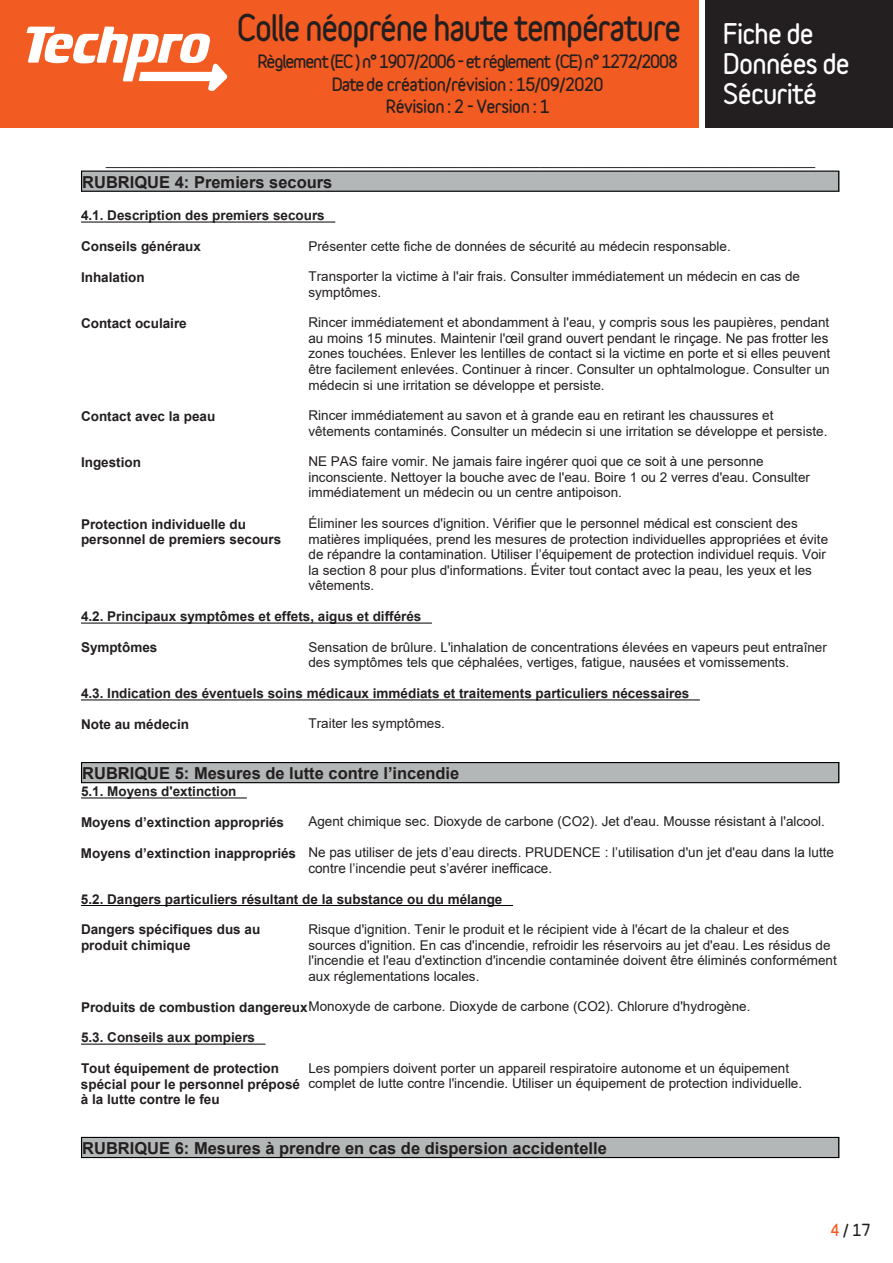
<style>
.page{position:relative;width:893px;height:1263px;background:#fff}
.page>*{position:absolute;margin:0;border:0;box-sizing:border-box;transform-origin:0 0}
.t1{font:900 33px "Variable";letter-spacing:-.04em;color:#231f20;scale:.93 1}
.t2{font:700 30px "Arial";color:#231f20}
.t3{font:900 25.5px/30px "Variable";letter-spacing:-.03em;color:#fff}
.t4{font:900 16.5px/22.5px "Variable";letter-spacing:-.07em;color:#231f20;text-align:center}
.t5{font:700 16.5px "Arial";color:#231f20}
.t6{font:700 16.5px "Arial";color:#231f20}
.t7{font:15px "Arial";color:#231f20}
.t8{font:900 15px "Variable";color:#231f20}
.t9{font:13.5px/15.5px "Arial";color:#231f20}
.t10{font:700 13.5px/15.5px "Arial";color:#231f20}
.t11{font:13.5px/15.5px "Arial";color:#231f20}
.t12{font:700 13.5px "Arial";color:#231f20}
.s1{font-weight:700}
.s2{color:#f25b21}
</style>
<div class="page">
<div style="left:0;top:0;width:723px;height:128px;background:#f25b21"></div>
<svg style="left:27px;top:27px;width:200px;height:64px"></svg>
<div style="left:702px;top:0;width:191px;height:128px;background:#231f20"></div>
<div style="left:699px;top:0;width:6px;height:128px;background:#fff"></div>
<div style="left:81px;top:171px;width:758px;height:20px;background:#b4b7b7"></div>
<hr style="left:81px;top:222px;width:254px;height:1px;background:#000001">
<hr style="left:81px;top:623px;width:351px;height:1px;background:#000001">
<hr style="left:81px;top:699px;width:619px;height:1px;background:#000001">
<div style="left:81px;top:762px;width:758px;height:21px;background:#b4b7b7"></div>
<hr style="left:81px;top:798px;width:166px;height:1px;background:#000001">
<hr style="left:81px;top:905px;width:432px;height:1px;background:#000001">
<hr style="left:81px;top:1044px;width:185px;height:1px;background:#000001">
<div style="left:81px;top:1137px;width:758px;height:20px;background:#b4b7b7"></div>
<hr style="left:81px;top:171px;width:758px;height:1px;background:#000001">
<hr style="left:81px;top:191px;width:758px;height:1px;background:#000001">
<svg style="left:81px;top:172px;width:1px;height:19px"></svg>
<svg style="left:838px;top:171px;width:1px;height:20px"></svg>
<hr style="left:81px;top:762px;width:758px;height:1px;background:#000001">
<hr style="left:81px;top:782px;width:758px;height:1px;background:#000001">
<svg style="left:81px;top:763px;width:1px;height:19px"></svg>
<svg style="left:838px;top:763px;width:1px;height:19px"></svg>
<hr style="left:81px;top:1137px;width:758px;height:1px;background:#000001">
<hr style="left:81px;top:1157px;width:758px;height:1px;background:#000001">
<svg style="left:81px;top:1138px;width:1px;height:19px"></svg>
<svg style="left:838px;top:1138px;width:1px;height:19px"></svg>
<h1 class="t1" style="left:237px;top:6px;width:479px">Colle néopréne haute température</h1>
<p class="t4" style="left:257px;top:50px;width:422px">Règlement (EC ) n° 1907/2006 - et réglement (CE) n° 1272/2008<br>Date de création/révision : 15/09/2020<br>Révision : 2 - Version : 1</p>
<h3 class="t3" style="left:723px;top:19px;width:128px">Fiche de<br>Données de<br>Sécurité</h3>
<h2 class="t2" style="left:189px;top:36px;width:537px">FICHES DE DONNEES DE SECURITE</h2>
<p class="t7" style="left:106px;top:149px;width:710px">_____________________________________________________________________________________</p>
<p class="t5" style="left:82px;top:171px;width:252px">RUBRIQUE 4: Premiers secours</p>
<p class="t10" style="left:81px;top:208px;width:245px">4.1. Description des premiers secours</p>
<p class="t10" style="left:81px;top:239px;width:122px">Conseils généraux</p>
<p class="t9" style="left:308px;top:238px;width:424px">Présenter cette fiche de données de sécurité au médecin responsable.</p>
<p class="t10" style="left:81px;top:269px;width:65px">Inhalation</p>
<p class="t9" style="left:308px;top:269px;width:493px">Transporter la victime à l'air frais. Consulter immédiatement un médecin en cas de symptômes.</p>
<p class="t10" style="left:81px;top:315px;width:107px">Contact oculaire</p>
<p class="t9" style="left:308px;top:315px;width:522px">Rincer immédiatement et abondamment à l'eau, y compris sous les paupières, pendant</p>
<p class="t11" style="left:308px;top:330px;width:522px">au moins 15 minutes. Maintenir l'œil grand ouvert pendant le rinçage. Ne pas frotter les</p>
<p class="t9" style="left:308px;top:346px;width:523px;text-align:justify">zones touchées. Enlever les lentilles de contact si la victime en porte et si elles peuvent être facilement enlevées. Continuer à rincer. Consulter un ophtalmologue. Consulter un médecin si une irritation se développe et persiste.</p>
<p class="t10" style="left:81px;top:408px;width:136px">Contact avec la peau</p>
<p class="t9" style="left:308px;top:408px;width:520px">Rincer immédiatement au savon et à grande eau en retirant les chaussures et vêtements contaminés. Consulter un médecin si une irritation se développe et persiste.</p>
<p class="t10" style="left:81px;top:454px;width:62px">Ingestion</p>
<p class="t9" style="left:308px;top:454px;width:503px">NE PAS faire vomir. Ne jamais faire ingérer quoi que ce soit à une personne inconsciente. Nettoyer la bouche avec de l'eau. Boire 1 ou 2 verres d'eau. Consulter immédiatement un médecin ou un centre antipoison.</p>
<p class="t10" style="left:81px;top:516px;width:202px">Protection individuelle du personnel de premiers secours</p>
<p class="t9" style="left:308px;top:516px;width:521px">Éliminer les sources d'ignition. Vérifier que le personnel médical est conscient des matières impliquées, prend les mesures de protection individuelles appropriées et évite</p>
<p class="t11" style="left:308px;top:547px;width:519px">de répandre la contamination. Utiliser l’équipement de protection individuel requis. Voir</p>
<p class="t9" style="left:308px;top:562px;width:505px">la section 8 pour plus d'informations. Éviter tout contact avec la peau, les yeux et les vêtements.</p>
<p class="t10" style="left:81px;top:609px;width:342px">4.2. Principaux symptômes et effets, aigus et différés</p>
<p class="t10" style="left:81px;top:640px;width:78px">Symptômes</p>
<p class="t9" style="left:308px;top:639px;width:520px">Sensation de brûlure. L'inhalation de concentrations élevées en vapeurs peut entraîner des symptômes tels que céphalées, vertiges, fatigue, nausées et vomissements.</p>
<p class="t10" style="left:81px;top:686px;width:610px">4.3. Indication des éventuels soins médicaux immédiats et traitements particuliers nécessaires</p>
<p class="t10" style="left:81px;top:716px;width:110px">Note au médecin</p>
<p class="t9" style="left:308px;top:716px;width:138px">Traiter les symptômes.</p>
<p class="t6" style="left:82px;top:761px;width:379px">RUBRIQUE 5: Mesures de lutte contre l’incendie</p>
<p class="t10" style="left:81px;top:784px;width:157px">5.1. Moyens d'extinction</p>
<p class="t12" style="left:81px;top:812px;width:205px">Moyens d’extinction appropriés</p>
<p class="t9" style="left:308px;top:814px;width:518px">Agent chimique sec. Dioxyde de carbone (CO2). Jet d'eau. Mousse résistant à l'alcool.</p>
<p class="t11" style="left:308px;top:844px;width:527px;text-indent:-227px"><span class="s1">Moyens d’extinction inappropriés</span> Ne pas utiliser de jets d’eau directs. PRUDENCE : l’utilisation d'un jet d'eau dans la lutte contre l’incendie peut s’avérer inefficace.</p>
<p class="t10" style="left:81px;top:891px;width:423px">5.2. Dangers particuliers résultant de la substance ou du mélange</p>
<p class="t10" style="left:81px;top:922px;width:181px">Dangers spécifiques dus au produit chimique</p>
<p class="t9" style="left:308px;top:921px;width:530px">Risque d'ignition. Tenir le produit et le récipient vide à l'écart de la chaleur et des sources d'ignition. En cas d'incendie, refroidir les réservoirs au jet d'eau. Les résidus de l'incendie et l'eau d'extinction d'incendie contaminée doivent être éliminés conformément aux réglementations locales.</p>
<p class="t9" style="left:81px;top:999px;width:671px"><span class="s1">Produits de combustion dangereux</span>Monoxyde de carbone. Dioxyde de carbone (CO2). Chlorure d'hydrogène.</p>
<p class="t10" style="left:81px;top:1030px;width:176px">5.3. Conseils aux pompiers</p>
<p class="t10" style="left:81px;top:1061px;width:221px">Tout équipement de protection spécial pour le personnel préposé à la lutte contre le feu</p>
<p class="t9" style="left:308px;top:1060px;width:495px">Les pompiers doivent porter un appareil respiratoire autonome et un équipement complet de lutte contre l'incendie. Utiliser un équipement de protection individuelle.</p>
<p class="t5" style="left:82px;top:1136px;width:526px">RUBRIQUE 6: Mesures à prendre en cas de dispersion accidentelle</p>
<p class="t8" style="left:830px;top:1220px;width:41px"><span class="s2">4</span> / 17</p>
</div>
